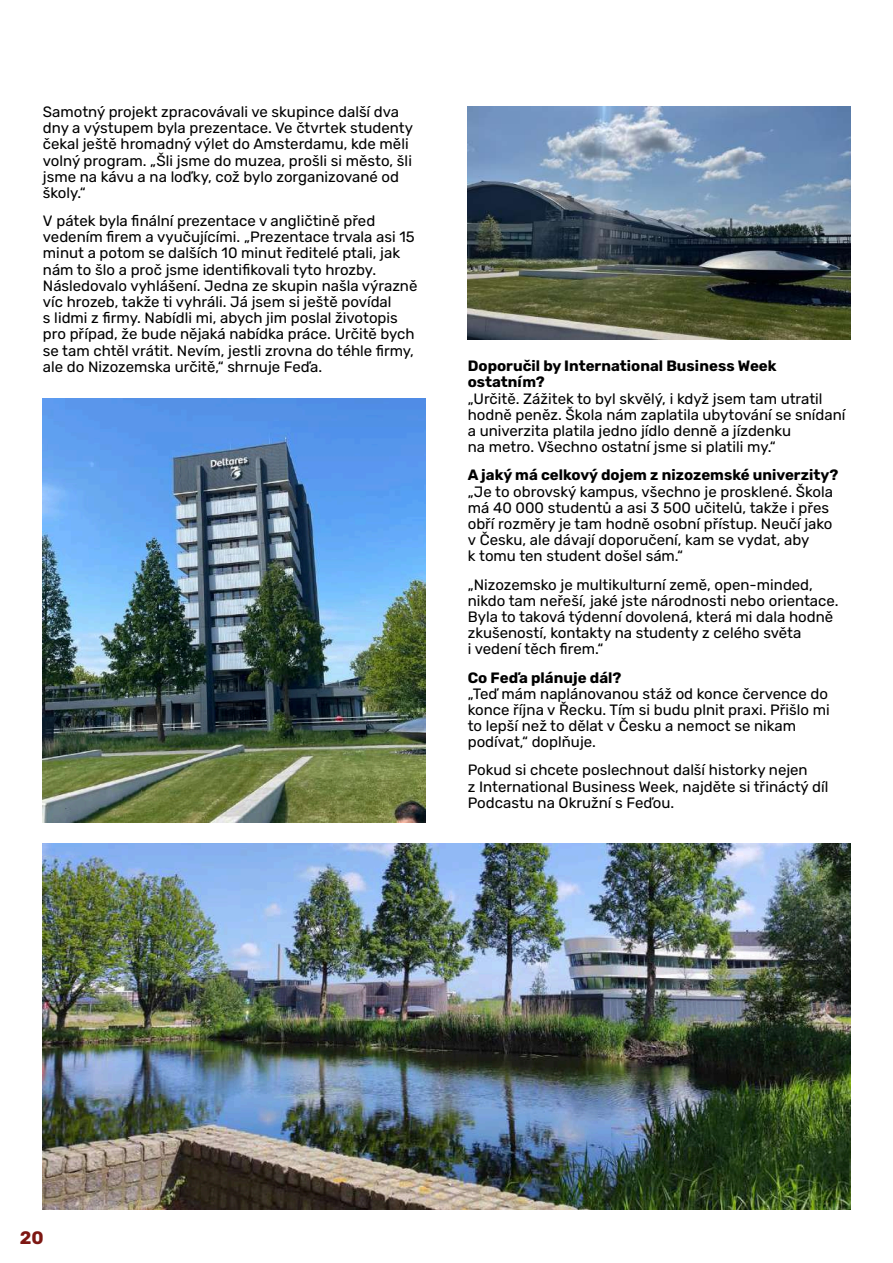
<style>
.page{position:relative;width:893px;height:1263px;background:#fff}
.page>*{position:absolute;margin:0;border:0;box-sizing:border-box;transform-origin:0 0}
.t1{font:700 18px "Rubik";color:#7d1712}
.t2{font:15px/16.2px "Rubik";color:#000}
.t3{font:700 15px/16.2px "Rubik";color:#000}
</style>
<div class="page">
<img style="left:468px;top:106px;width:382px;height:233px">
<img style="left:43px;top:398px;width:382px;height:424px">
<img style="left:43px;top:844px;width:807px;height:366px">
<p class="t2" style="left:43px;top:104px;width:372px">Samotný projekt zpracovávali ve skupince další dva dny a výstupem byla prezentace. Ve čtvrtek studenty čekal ještě hromadný výlet do Amsterdamu, kde měli volný program. „Šli jsme do muzea, prošli si město, šli jsme na kávu a na loďky, což bylo zorganizované od školy.“</p>
<p class="t2" style="left:43px;top:213px;width:376px">V pátek byla finální prezentace v angličtině před vedením firem a vyučujícími. „Prezentace trvala asi 15 minut a potom se dalších 10 minut ředitelé ptali, jak nám to šlo a proč jsme identifikovali tyto hrozby.<br>Následovalo vyhlášení. Jedna ze skupin našla výrazně víc hrozeb, takže ti vyhráli. Já jsem si ještě povídal<br>s lidmi z firmy. Nabídli mi, abych jim poslal životopis pro případ, že bude nějaká nabídka práce. Určitě bych se tam chtěl vrátit. Nevím, jestli zrovna do téhle firmy, ale do Nizozemska určitě,“ shrnuje Feďa.</p>
<p class="t3" style="left:468px;top:358px;width:310px">Doporučil by International Business Week ostatním?</p>
<p class="t2" style="left:468px;top:390px;width:379px">„Určitě. Zážitek to byl skvělý, i když jsem tam utratil hodně peněz. Škola nám zaplatila ubytování se snídaní a univerzita platila jedno jídlo denně a jízdenku<br>na metro. Všechno ostatní jsme si platili my.“</p>
<p class="t3" style="left:468px;top:467px;width:372px">A jaký má celkový dojem z nizozemské univerzity?</p>
<p class="t2" style="left:468px;top:483px;width:367px">„Je to obrovský kampus, všechno je prosklené. Škola má 40 000 studentů a asi 3 500 učitelů, takže i přes obří rozměry je tam hodně osobní přístup. Neučí jako v Česku, ale dávají doporučení, kam se vydat, aby<br>k tomu ten student došel sám.“</p>
<p class="t2" style="left:468px;top:576px;width:372px">„Nizozemsko je multikulturní země, open-minded, nikdo tam neřeší, jaké jste národnosti nebo orientace.<br>Byla to taková týdenní dovolená, která mi dala hodně zkušeností, kontakty na studenty z celého světa<br>i vedení těch firem.“</p>
<p class="t3" style="left:468px;top:669px;width:155px">Co Feďa plánuje dál?</p>
<p class="t2" style="left:468px;top:685px;width:364px">„Teď mám naplánovanou stáž od konce července do konce října v Řecku. Tím si budu plnit praxi. Přišlo mi to lepší než to dělat v Česku a nemoct se nikam podívat,“ doplňuje.</p>
<p class="t2" style="left:468px;top:762px;width:362px">Pokud si chcete poslechnout další historky nejen<br>z International Business Week, najděte si třináctý díl<br>Podcastu na Okružní s Feďou.</p>
<p class="t1" style="left:20px;top:1227px;width:25px">20</p>
</div>
